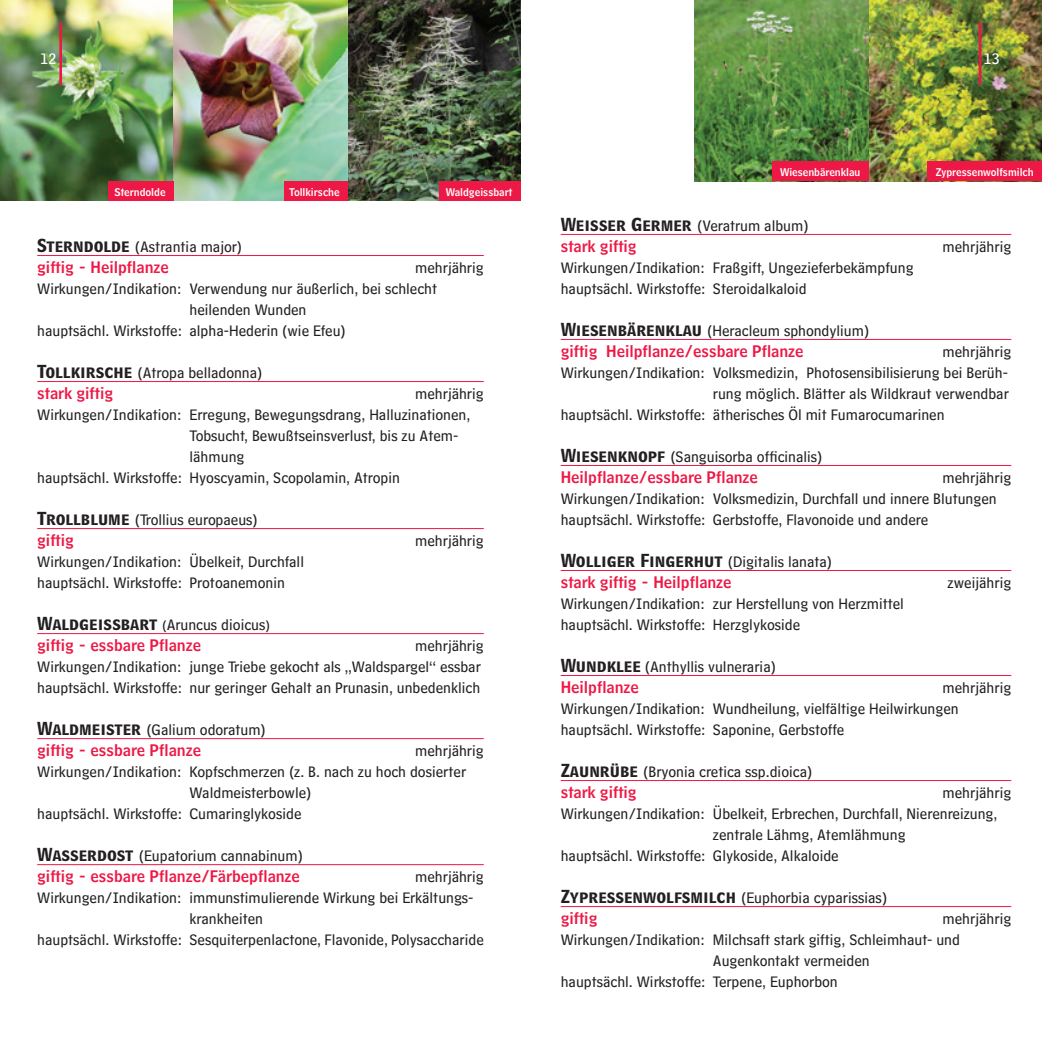
<style>
.page{position:relative;width:1042px;height:1042px;background:#fff}
.page>*{position:absolute;margin:0;border:0;box-sizing:border-box;transform-origin:0 0}
.t1{font:15.75px/21px "HM Text";color:#231f20}
.t2{font:15.75px "HM Headline";color:#ed1845}
.t3{font:15.75px "HM Big Caps";color:#231f20}
.t4{font:15.75px "HM Text";color:#fff}
.t5{font:10.5px "HM Headline";color:#fff}
.s1{font-family:"HM Big Caps"}
.s2{font-size:14px}
.s3{font-family:"HM Text"}
</style>
<div class="page">
<hr style="left:37px;top:255px;width:447px;height:1px;background:#ed1845">
<hr style="left:37px;top:381px;width:447px;height:1px;background:#ed1845">
<hr style="left:37px;top:528px;width:447px;height:1px;background:#ed1845">
<hr style="left:37px;top:633px;width:447px;height:1px;background:#ed1845">
<hr style="left:37px;top:738px;width:447px;height:1px;background:#ed1845">
<hr style="left:37px;top:864px;width:447px;height:1px;background:#ed1845">
<img style="left:0;top:0;width:521px;height:201px">
<svg style="left:206px;top:181px;width:54px;height:20px"></svg>
<div style="left:108px;top:181px;width:66px;height:20px;background:#ed1845"></div>
<div style="left:284px;top:181px;width:63px;height:20px;background:#ed1845"></div>
<div style="left:440px;top:181px;width:81px;height:20px;background:#ed1845"></div>
<hr style="left:59px;top:22px;width:3px;height:63px;background:#ed1845">
<hr style="left:561px;top:234px;width:450px;height:1px;background:#ed1845">
<hr style="left:561px;top:339px;width:450px;height:1px;background:#ed1845">
<hr style="left:561px;top:465px;width:450px;height:1px;background:#ed1845">
<hr style="left:561px;top:570px;width:450px;height:1px;background:#ed1845">
<hr style="left:561px;top:675px;width:450px;height:1px;background:#ed1845">
<hr style="left:561px;top:780px;width:450px;height:1px;background:#ed1845">
<hr style="left:561px;top:906px;width:450px;height:1px;background:#ed1845">
<img style="left:694px;top:0;width:348px;height:181px">
<div style="left:772px;top:161px;width:96px;height:20px;background:#ed1845"></div>
<div style="left:928px;top:161px;width:114px;height:20px;background:#ed1845"></div>
<hr style="left:979px;top:22px;width:2px;height:63px;background:#ed1845">
<p class="t4" style="left:41px;top:45px;width:17px">12</p>
<p class="t5" style="left:115px;top:183px;width:53px">Sterndolde</p>
<p class="t5" style="left:289px;top:183px;width:52px">Tollkirsche</p>
<p class="t5" style="left:446px;top:183px;width:68px">Waldgeissbart</p>
<p class="t1" style="left:37px;top:234px;width:206px"><span class="s1">Sterndolde</span> (Astrantia major)</p>
<p class="t2" style="left:37px;top:254px;width:133px">giftig - Heilpflanze</p>
<p class="t1" style="left:415px;top:255px;width:70px">mehrjährig</p>
<p class="t1" style="left:37px;top:276px;width:401px">Wirkungen/Indikation: Verwendung nur äußerlich, bei schlecht</p>
<p class="t1" style="left:189px;top:297px;width:118px">heilenden Wunden</p>
<p class="t1" style="left:37px;top:318px;width:310px">hauptsächl. Wirkstoffe: alpha-Hederin (wie Efeu)</p>
<p class="t1" style="left:37px;top:360px;width:227px"><span class="s1">Tollkirsche</span> (Atropa belladonna)</p>
<p class="t2" style="left:37px;top:380px;width:78px">stark giftig</p>
<p class="t1" style="left:415px;top:381px;width:70px">mehrjährig</p>
<p class="t1" style="left:37px;top:402px;width:435px">Wirkungen/Indikation: Erregung, Bewegungsdrang, Halluzinationen,</p>
<p class="t1" style="left:189px;top:423px;width:270px">Tobsucht, Bewußtseinsverlust, bis zu Atem-</p>
<p class="t1" style="left:189px;top:444px;width:56px">lähmung</p>
<p class="t1" style="left:37px;top:465px;width:364px">hauptsächl. Wirkstoffe: Hyoscyamin, Scopolamin, Atropin</p>
<p class="t1" style="left:37px;top:507px;width:222px"><span class="s1">Trollblume</span> (Trollius europaeus)</p>
<p class="t2" style="left:37px;top:527px;width:38px">giftig</p>
<p class="t1" style="left:415px;top:528px;width:70px">mehrjährig</p>
<p class="t1" style="left:37px;top:549px;width:268px">Wirkungen/Indikation: Übelkeit, Durchfall hauptsächl. Wirkstoffe: Protoanemonin</p>
<p class="t1" style="left:37px;top:612px;width:234px"><span class="s1">Waldgeißbart</span> <span class="s2">(</span>Aruncus dioicus<span class="s2">)</span></p>
<p class="t2" style="left:37px;top:632px;width:165px">giftig - essbare Pflanze</p>
<p class="t1" style="left:37px;top:633px;width:448px;text-indent:378px">mehrjährig<br>Wirkungen/Indikation: junge Triebe gekocht als „Waldspargel“ essbar hauptsächl. Wirkstoffe: nur geringer Gehalt an Prunasin, unbedenklich</p>
<p class="t1" style="left:37px;top:717px;width:230px"><span class="s1">Waldmeister</span> (Galium odoratum)</p>
<p class="t2" style="left:37px;top:737px;width:165px">giftig - essbare Pflanze</p>
<p class="t1" style="left:415px;top:738px;width:70px">mehrjährig</p>
<p class="t1" style="left:37px;top:759px;width:430px">Wirkungen/Indikation: Kopfschmerzen (z. B. nach zu hoch dosierter</p>
<p class="t1" style="left:189px;top:780px;width:123px">Waldmeisterbowle)</p>
<p class="t1" style="left:37px;top:801px;width:266px">hauptsächl. Wirkstoffe: Cumaringlykoside</p>
<p class="t1" style="left:37px;top:843px;width:267px"><span class="s1">Wasserdost</span> (Eupatorium cannabinum)</p>
<p class="t2" style="left:37px;top:863px;width:264px">giftig - essbare Pflanze/Färbepflanze</p>
<p class="t1" style="left:415px;top:864px;width:70px">mehrjährig</p>
<p class="t1" style="left:37px;top:885px;width:438px">Wirkungen/Indikation: immunstimulierende Wirkung bei Erkältungs-</p>
<p class="t1" style="left:189px;top:906px;width:75px">krankheiten</p>
<p class="t1" style="left:37px;top:927px;width:448px">hauptsächl. Wirkstoffe: Sesquiterpenlactone, Flavonide, Polysaccharide</p>
<p class="t4" style="left:984px;top:45px;width:17px">13</p>
<p class="t5" style="left:780px;top:163px;width:82px">Wiesenbärenklau</p>
<p class="t5" style="left:936px;top:163px;width:99px">Zypressenwolfsmilch</p>
<p class="t1" style="left:561px;top:213px;width:249px"><span class="s1">Weißer Germer</span> (Veratrum album)</p>
<p class="t2" style="left:561px;top:233px;width:78px">stark giftig</p>
<p class="t1" style="left:942px;top:234px;width:70px">mehrjährig</p>
<p class="t1" style="left:561px;top:255px;width:354px">Wirkungen/Indikation: Fraßgift, Ungezieferbekämpfung hauptsächl. Wirkstoffe: Steroidalkaloid</p>
<p class="t1" style="left:561px;top:318px;width:310px"><span class="s1">Wiesenbärenklau</span> (Heracleum sphondylium)</p>
<p class="t2" style="left:561px;top:338px;width:244px">giftig Heilpflanze/essbare Pflanze</p>
<p class="t1" style="left:942px;top:339px;width:70px">mehrjährig</p>
<p class="t1" style="left:561px;top:360px;width:449px">Wirkungen/Indikation: Volksmedizin, Photosensibilisierung bei Berüh-</p>
<p class="t1" style="left:713px;top:381px;width:297px">rung möglich. Blätter als Wildkraut verwendbar</p>
<p class="t1" style="left:561px;top:401px;width:385px">hauptsächl. Wirkstoffe: ätherisches Öl mit Fumarocumarinen</p>
<p class="t1" style="left:561px;top:444px;width:263px"><span class="s1">Wiesenknopf</span> (Sanguisorba officinalis)</p>
<p class="t2" style="left:561px;top:464px;width:199px">Heilpflanze/essbare Pflanze</p>
<p class="t1" style="left:561px;top:464px;width:452px;text-indent:382px">mehrjährig<br>Wirkungen/Indikation: Volksmedizin, Durchfall und innere Blutungen hauptsächl. Wirkstoffe: Gerbstoffe, Flavonoide und andere</p>
<p class="t3" style="left:561px;top:548px;width:273px">Wolliger Fingerhut <span class="s3">(Digitalis lanata)</span></p>
<p class="t2" style="left:561px;top:569px;width:172px">stark giftig - Heilpflanze</p>
<p class="t1" style="left:947px;top:569px;width:65px">zweijährig</p>
<p class="t1" style="left:561px;top:590px;width:345px">Wirkungen/Indikation: zur Herstellung von Herzmittel hauptsächl. Wirkstoffe: Herzglykoside</p>
<p class="t1" style="left:561px;top:654px;width:217px"><span class="s1">Wundklee</span> (Anthyllis vulneraria)</p>
<p class="t2" style="left:561px;top:674px;width:80px">Heilpflanze</p>
<p class="t1" style="left:561px;top:675px;width:452px;text-indent:382px">mehrjährig<br>Wirkungen/Indikation: Wundheilung, vielfältige Heilwirkungen hauptsächl. Wirkstoffe: Saponine, Gerbstoffe</p>
<p class="t1" style="left:561px;top:759px;width:253px"><span class="s1">Zaunrübe</span> (Bryonia cretica ssp.dioica)</p>
<p class="t2" style="left:561px;top:779px;width:78px">stark giftig</p>
<p class="t1" style="left:942px;top:780px;width:70px">mehrjährig</p>
<p class="t1" style="left:561px;top:801px;width:438px">Wirkungen/Indikation: Übelkeit, Erbrechen, Durchfall, Nierenreizung,</p>
<p class="t1" style="left:713px;top:822px;width:194px">zentrale Lähmg, Atemlähmung</p>
<p class="t1" style="left:561px;top:842px;width:279px">hauptsächl. Wirkstoffe: Glykoside, Alkaloide</p>
<p class="t1" style="left:561px;top:885px;width:328px"><span class="s1">Zypressenwolfsmilch</span> (Euphorbia cyparissias)</p>
<p class="t2" style="left:561px;top:905px;width:38px">giftig</p>
<p class="t1" style="left:942px;top:905px;width:70px">mehrjährig</p>
<p class="t1" style="left:561px;top:926px;width:401px">Wirkungen/Indikation: Milchsaft stark giftig, Schleimhaut- und</p>
<p class="t1" style="left:713px;top:947px;width:158px">Augenkontakt vermeiden</p>
<p class="t1" style="left:561px;top:968px;width:279px">hauptsächl. Wirkstoffe: Terpene, Euphorbon</p>
</div>
